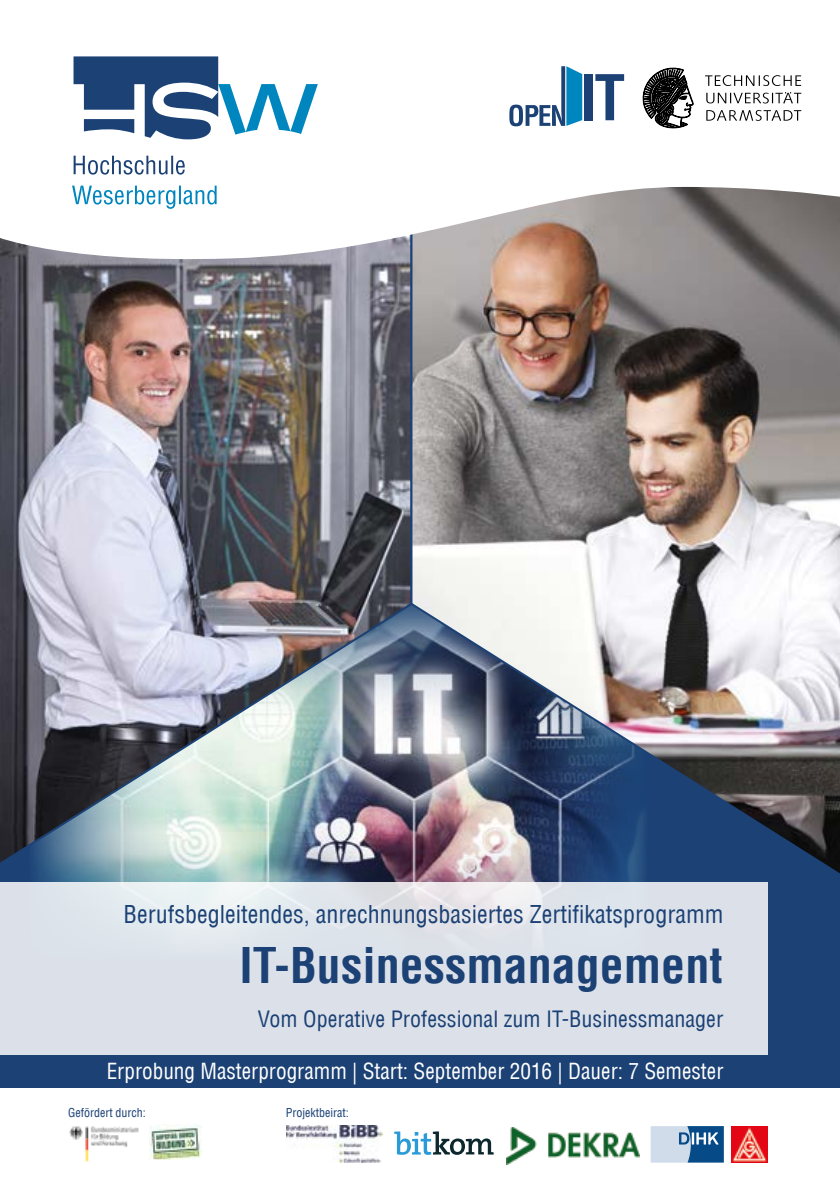
<style>
.page{position:relative;width:840px;height:1191px;background:#fff}
.page>*{position:absolute;margin:0;border:0;box-sizing:border-box;transform-origin:0 0}
.t1{font:700 condensed 48px "Helvetica LT";color:#1b4175}
.t2{font:condensed 24px "Helvetica LT";color:#1b4175}
.t3{font:condensed 22px "Helvetica LT";color:#1b4175}
.t4{font:condensed 21.6px "Helvetica LT";color:#fff}
.t5{font:condensed 12px "Helvetica LT";color:#1b4175}
</style>
<div class="page">
<img style="left:0;top:264px;width:410px;height:337px">
<img style="left:410px;top:264px;width:429px;height:337px">
<svg style="left:0;top:74px;width:839px;height:190px"></svg>
<img style="left:0;top:601px;width:839px;height:454px">
<div style="left:0;top:882px;width:767px;height:172px;background:linear-gradient(to bottom,#e2e7ec,#dadfe8)"></div>
<svg style="left:73px;top:56px;width:244px;height:83px"></svg>
<svg style="left:72px;top:186px;width:144px;height:23px"></svg>
<svg style="left:74px;top:156px;width:111px;height:19px"></svg>
<div style="left:0;top:1055px;width:839px;height:33px;background:#1b4175"></div>
<div style="left:626px;top:57px;width:188px;height:81px;background:#fff"></div>
<svg style="left:642px;top:67px;width:50px;height:61px"></svg>
<svg style="left:705px;top:75px;width:95px;height:46px"></svg>
<svg style="left:509px;top:66px;width:73px;height:60px"></svg>
<div style="left:584px;top:74px;width:8px;height:46px;background:#1b4175"></div>
<svg style="left:595px;top:74px;width:28px;height:46px"></svg>
<img style="left:286px;top:1125px;width:96px;height:37px">
<img style="left:731px;top:1126px;width:36px;height:36px">
<img style="left:69px;top:1126px;width:70px;height:36px">
<svg style="left:394px;top:1131px;width:99px;height:23px"></svg>
<svg style="left:650px;top:1126px;width:73px;height:36px;background:#7fa1c2"></svg>
<img style="left:506px;top:1127px;width:132px;height:37px">
<img style="left:149px;top:1124px;width:53px;height:35px">
<p class="t2" style="left:124px;top:899px;width:601px">Berufsbegleitendes, anrechnungsbasiertes Zertifikatsprogramm</p>
<h1 class="t1" style="left:239px;top:935px;width:484px">IT-Businessmanagement</h1>
<p class="t3" style="left:257px;top:1005px;width:467px">Vom Operative Professional zum IT-Businessmanager</p>
<p class="t4" style="left:107px;top:1057px;width:618px">Erprobung Masterprogramm | Start: September 2016 | Dauer: 7 Semester</p>
<p class="t5" style="left:68px;top:1105px;width:79px">Gefördert durch:</p>
<p class="t5" style="left:285px;top:1105px;width:64px">Projektbeirat:</p>
</div>
